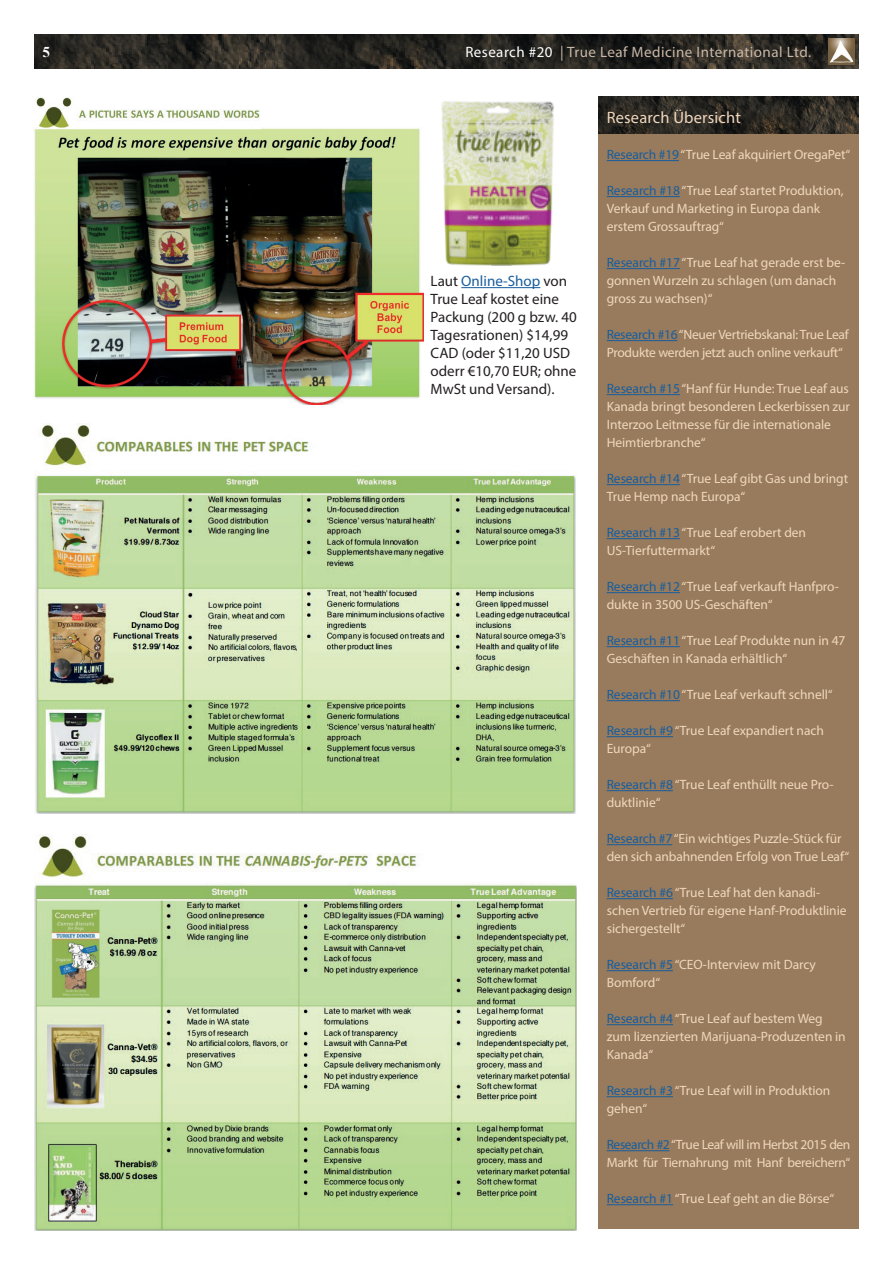
<style>
.page{position:relative;width:893px;height:1263px;background:#fff}
.page>*{position:absolute;margin:0;border:0;box-sizing:border-box;transform-origin:0 0}
.t1{font:16.5px "Myriad Pro";letter-spacing:.01em;color:#f0d7bc}
.t2{font:15px/18px "Myriad Pro";color:#231f20}
.t3{font:15px "Myriad Pro";letter-spacing:.03em;color:#cab8a7}
.t4{font:700 15px "Times New Roman";color:#fff}
.t5{font:13.5px/18px "Myriad Pro";letter-spacing:-.005em;color:#f0d7bc}
.t6{font:13.5px/18px "Myriad Pro";letter-spacing:-.025em;color:#f0d7bc}
.s1{color:#fff}
.s2{color:#175d9e}
</style>
<div class="page">
<div style="left:598px;top:105px;width:261px;height:1124px;background:#987b5c"></div>
<img style="left:598px;top:97px;width:261px;height:37px">
<hr style="left:607px;top:160px;width:72px;height:1px;background:#175d9e">
<hr style="left:607px;top:196px;width:73px;height:1px;background:#175d9e">
<hr style="left:607px;top:268px;width:73px;height:1px;background:#175d9e">
<hr style="left:607px;top:340px;width:70px;height:1px;background:#175d9e">
<hr style="left:607px;top:394px;width:73px;height:1px;background:#175d9e">
<hr style="left:607px;top:484px;width:73px;height:1px;background:#175d9e">
<hr style="left:607px;top:538px;width:73px;height:1px;background:#175d9e">
<hr style="left:607px;top:592px;width:73px;height:1px;background:#175d9e">
<hr style="left:607px;top:646px;width:73px;height:1px;background:#175d9e">
<hr style="left:607px;top:700px;width:73px;height:1px;background:#175d9e">
<hr style="left:607px;top:736px;width:66px;height:1px;background:#175d9e">
<hr style="left:607px;top:790px;width:66px;height:1px;background:#175d9e">
<hr style="left:607px;top:844px;width:65px;height:1px;background:#175d9e">
<hr style="left:607px;top:898px;width:66px;height:1px;background:#175d9e">
<hr style="left:607px;top:970px;width:66px;height:1px;background:#175d9e">
<hr style="left:607px;top:1024px;width:66px;height:1px;background:#175d9e">
<hr style="left:607px;top:1096px;width:66px;height:1px;background:#175d9e">
<hr style="left:607px;top:1150px;width:62px;height:1px;background:#175d9e">
<hr style="left:607px;top:1204px;width:66px;height:1px;background:#175d9e">
<img style="left:34px;top:34px;width:825px;height:35px">
<div style="left:827px;top:37px;width:29px;height:31px;background:#231f20;opacity:.65"></div>
<img style="left:828px;top:38px;width:26px;height:27px">
<img style="left:34px;top:98px;width:390px;height:306px">
<img style="left:35px;top:423px;width:541px;height:390px">
<img style="left:34px;top:834px;width:543px;height:396px">
<hr style="left:461px;top:287px;width:79px;height:1px;background:#175d9e">
<img style="left:441px;top:101px;width:113px;height:165px">
<p class="t4" style="left:43px;top:41px;width:9px">5</p>
<p class="t3" style="left:465px;top:43px;width:347px"><span class="s1">Research #20</span> | True Leaf Medicine International Ltd.</p>
<p class="t2" style="left:431px;top:272px;width:148px">Laut <span class="s2">Online-Shop</span> von<br>True Leaf kostet eine<br>Packung (200 g bzw. 40<br>Tagesrationen) $14,99<br>CAD (oder $11,20 USD oderr €10,70 EUR; ohne<br>MwSt und Versand).</p>
<p class="t1" style="left:607px;top:108px;width:136px">Research Übersicht</p>
<p class="t5" style="left:607px;top:145px;width:245px"><span class="s2">Research #19</span> “True Leaf akquiriert OregaPet“</p>
<p class="t5" style="left:607px;top:182px;width:238px"><span class="s2">Research #18</span> “True Leaf startet Produktion,<br>Verkauf und Marketing in Europa dank erstem Grossauftrag“</p>
<p class="t5" style="left:607px;top:253px;width:240px"><span class="s2">Research #17</span> “True Leaf hat gerade erst be&shy;gonnen Wurzeln zu schlagen (um danach gross zu wachsen)“</p>
<p class="t5" style="left:607px;top:325px;width:244px"><span class="s2">Research #16</span> “Neuer Vertriebskanal: True Leaf<br>Produkte werden jetzt auch online verkauft“</p>
<p class="t5" style="left:607px;top:379px;width:245px"><span class="s2">Research #15</span> “Hanf für Hunde: True Leaf aus Kanada bringt besonderen Leckerbissen zur Interzoo Leitmesse für die internationale Heimtierbranche“</p>
<p class="t5" style="left:607px;top:469px;width:243px"><span class="s2">Research #14</span> “True Leaf gibt Gas und bringt<br>True Hemp nach Europa“</p>
<p class="t5" style="left:607px;top:523px;width:201px"><span class="s2">Research #13</span> “True Leaf erobert den<br>US-Tierfuttermarkt“</p>
<p class="t5" style="left:607px;top:577px;width:234px"><span class="s2">Research #12</span> “True Leaf verkauft Hanfpro&shy;dukte in 3500 US-Geschäften“</p>
<p class="t5" style="left:607px;top:631px;width:240px"><span class="s2">Research #11</span> “True Leaf Produkte nun in 47<br>Geschäften in Kanada erhältlich“</p>
<p class="t5" style="left:607px;top:685px;width:227px"><span class="s2">Research #10</span> “True Leaf verkauft schnell“</p>
<p class="t5" style="left:607px;top:721px;width:219px"><span class="s2">Research #9</span> “True Leaf expandiert nach<br>Europa“</p>
<p class="t5" style="left:607px;top:775px;width:228px"><span class="s2">Research #8</span> “True Leaf enthüllt neue Pro&shy;duktlinie“</p>
<p class="t5" style="left:607px;top:829px;width:244px"><span class="s2">Research #7</span> “Ein wichtiges Puzzle-Stück für den sich anbahnenden Erfolg von True Leaf“</p>
<p class="t5" style="left:607px;top:883px;width:241px"><span class="s2">Research #6</span> “True Leaf hat den kanadi&shy;schen Vertrieb für eigene Hanf-Produktlinie sichergestellt“</p>
<p class="t5" style="left:607px;top:955px;width:211px"><span class="s2">Research #5</span> “CEO-Interview mit Darcy<br>Bomford“</p>
<p class="t5" style="left:607px;top:1009px;width:241px"><span class="s2">Research #4</span> “True Leaf auf bestem Weg zum lizenzierten Marijuana-Produzenten in<br>Kanada“</p>
<p class="t5" style="left:607px;top:1081px;width:225px"><span class="s2">Research #3</span> “True Leaf will in Produktion gehen“</p>
<p class="t6" style="left:607px;top:1135px;width:245px"><span class="s2">Research #2</span> “True Leaf will im Herbst 2015 den<br>Markt für Tiernahrung mit Hanf bereichern“</p>
<p class="t5" style="left:607px;top:1189px;width:229px"><span class="s2">Research #1</span> “True Leaf geht an die Börse“</p>
</div>
